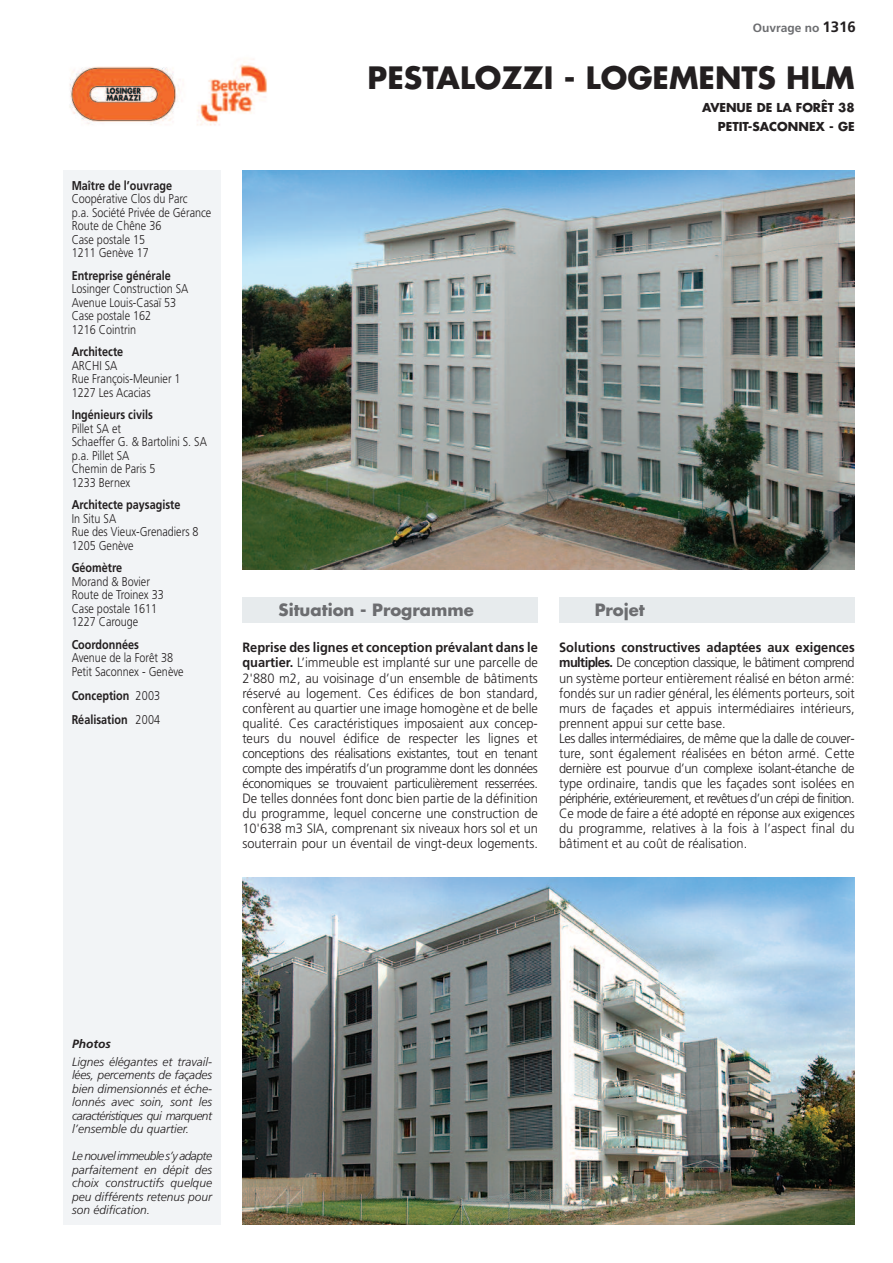
<style>
.page{position:relative;width:893px;height:1263px;background:#fff}
.page>*{position:absolute;margin:0;border:0;box-sizing:border-box;transform-origin:0 0}
.t1{font:700 30px "Futura";color:#231f20}
.t2{font:700 16.5px "Futura";color:#6c6d70}
.t3{font:300 13.5px/15.1px "Frutiger";color:#231f20;text-align:justify;scale:.95 1}
.t4{font:300 12.75px/13.5px "Frutiger";color:#231f20;scale:.85 1}
.t5{font:700 12.75px/24px "Frutiger";color:#231f20;scale:.85 1}
.t6{font:italic 300 12px/13.5px "Frutiger";color:#231f20;text-align:justify}
.t7{font:700 12px/19.5px "Futura";color:#231f20;text-align:right}
.t8{font:700 12px "Frutiger";color:#6c6d70}
.t9{font:italic 700 12px "Frutiger";color:#231f20}
.s1{font-weight:300}
.s2{font-size:15px;color:#231f20}
.s3{font-weight:700}
</style>
<div class="page">
<div style="left:63px;top:170px;width:158px;height:1055px;background:#f2f4f6"></div>
<img style="left:242px;top:171px;width:613px;height:398px">
<img style="left:242px;top:878px;width:613px;height:347px">
<div style="left:242px;top:598px;width:296px;height:25px;background:#e7ebed"></div>
<div style="left:559px;top:597px;width:296px;height:26px;background:#e7ebed"></div>
<img style="left:69px;top:59px;width:198px;height:67px">
<p class="t5" style="left:72px;top:174px;width:120px">Maître de l’ouvrage</p>
<p class="t4" style="left:72px;top:193px;width:166px">Coopérative Clos du Parc<br>p.a. Société Privée de Gérance<br>Route de Chêne 36<br>Case postale 15<br>1211 Genève 17</p>
<p class="t5" style="left:72px;top:264px;width:118px">Entreprise générale</p>
<p class="t4" style="left:72px;top:283px;width:139px">Losinger Construction SA<br>Avenue Louis-Casaï 53<br>Case postale 162<br>1216 Cointrin</p>
<p class="t5" style="left:72px;top:341px;width:62px">Architecte</p>
<p class="t4" style="left:72px;top:359px;width:130px">ARCHI SA<br>Rue François-Meunier 1<br>1227 Les Acacias</p>
<p class="t5" style="left:72px;top:404px;width:97px">Ingénieurs civils</p>
<p class="t4" style="left:72px;top:422px;width:161px">Pillet SA et<br>Schaeffer G. &amp; Bartolini S. SA p.a. Pillet SA<br>Chemin de Paris 5<br>1233 Bernex</p>
<p class="t5" style="left:72px;top:494px;width:129px">Architecte paysagiste</p>
<p class="t4" style="left:72px;top:512px;width:151px">In Situ SA<br>Rue des Vieux-Grenadiers 8<br>1205 Genève</p>
<p class="t5" style="left:72px;top:557px;width:61px">Géomètre</p>
<p class="t4" style="left:72px;top:575px;width:110px">Morand &amp; Bovier<br>Route de Troinex 33<br>Case postale 1611<br>1227 Carouge</p>
<p class="t5" style="left:72px;top:633px;width:81px">Coordonnées</p>
<p class="t4" style="left:72px;top:652px;width:133px">Avenue de la Forêt 38<br>Petit Saconnex - Genève</p>
<p class="t5" style="left:72px;top:684px;width:106px">Conception <span class="s1">2003<br></span>Réalisation <span class="s1">2004</span></p>
<p class="t8" style="left:753px;top:23px;width:104px">Ouvrage no <span class="s2">1316</span></p>
<h1 class="t1" style="left:368px;top:64px;width:489px">PESTALOZZI - LOGEMENTS HLM</h1>
<p class="t7" style="left:702px;top:99px;width:154px">AVENUE DE LA FORÊT 38<br>PETIT-SACONNEX - GE</p>
<p class="t2" style="left:279px;top:602px;width:197px">Situation - Programme</p>
<p class="t2" style="left:595px;top:602px;width:51px">Projet</p>
<p class="t3" style="left:242px;top:641px;width:313px"><span class="s3">Reprise des lignes et conception prévalant dans le quartier.</span> L’immeuble est implanté sur une parcelle de 2'880 m2, au voisinage d’un ensemble de bâtiments réservé au logement. Ces édifices de bon standard, confèrent au quartier une image homogène et de belle qualité. Ces caractéristiques imposaient aux concep&shy;teurs du nouvel édifice de respecter les lignes et conceptions des réalisations existantes, tout en tenant compte des impératifs d’un programme dont les données économiques se trouvaient particulièrement resserrées.<br>De telles données font donc bien partie de la définition du programme, lequel concerne une construction de 10'638 m3 SIA, comprenant six niveaux hors sol et un souterrain pour un éventail de vingt-deux logements.</p>
<p class="t3" style="left:559px;top:641px;width:313px;text-align:left"><span class="s3">Solutions constructives adaptées aux exigences multiples.</span> De conception classique, le bâtiment comprend un système porteur entièrement réalisé en béton armé: fondés sur un radier général, les éléments porteurs, soit murs de façades et appuis intermédiaires intérieurs, prennent appui sur cette base.<br>Les dalles intermédiaires, de même que la dalle de couver&shy;ture, sont également réalisées en béton armé. Cette dernière est pourvue d’un complexe isolant-étanche de type ordinaire, tandis que les façades sont isolées en périphérie, extérieurement, et revêtues d’un crépi de finition.<br>Ce mode de faire a été adopté en réponse aux exigences du programme, relatives à la fois à l’aspect final du bâtiment et au coût de réalisation.</p>
<p class="t9" style="left:72px;top:1039px;width:40px">Photos</p>
<p class="t6" style="left:72px;top:1056px;width:141px">Lignes élégantes et travail&shy;lées, percements de façades bien dimensionnés et éche&shy;lonnés avec soin, sont les caractéristiques qui marquent l’ensemble du quartier.</p>
<p class="t6" style="left:72px;top:1150px;width:141px">Le nouvel immeuble s’y adapte parfaitement en dépit des choix constructifs quelque peu différents retenus pour son édification.</p>
</div>
